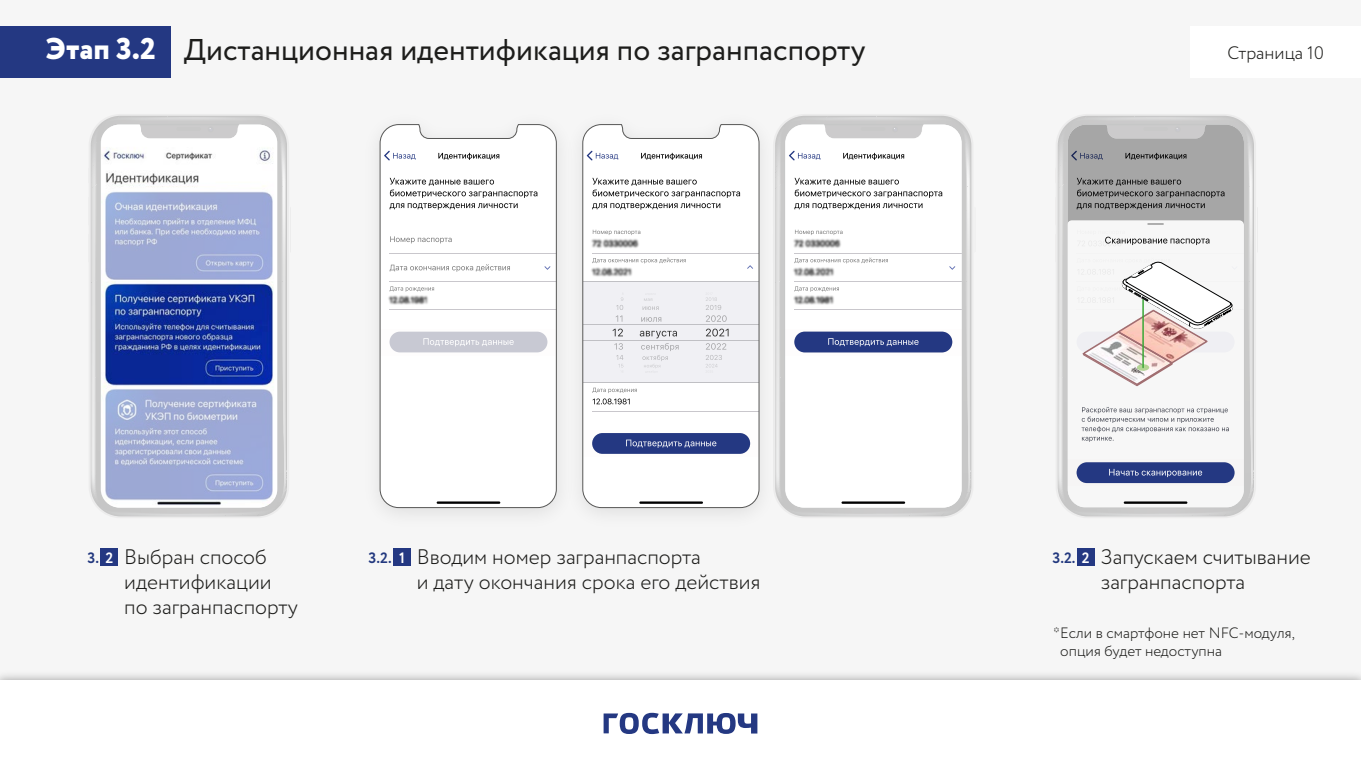
<style>
.page{position:relative;width:1361px;height:766px;background:#fff}
.page>*{position:absolute;margin:0;border:0;box-sizing:border-box;transform-origin:0 0}
.t1{font:30px "Circe";color:#1d1d1b}
.t2{font:300 21px/25.2px "Circe";color:#1d1d1b}
.t3{font:300 18px "Circe";color:#1d1d1b}
.t4{font:300 15px/18px "Circe";color:#1d1d1b}
.t5{font:700 15px "Circe";color:#23397f}
.s1{font-weight:800;color:#fff}
.s2{color:#fff}
</style>
<div class="page">
<div style="left:0;top:0;width:1361px;height:765px;background:#f6f6f6"></div>
<div style="left:0;top:26px;width:170px;height:51px;background:#243882"></div>
<div style="left:0;top:680px;width:1361px;height:85px;background:#fff"></div>
<svg style="left:603px;top:712px;width:154px;height:21px"></svg>
<div style="left:1191px;top:26px;width:170px;height:51px;background:#fff"></div>
<div style="left:101px;top:548px;width:17px;height:17px;background:#243882"></div>
<div style="left:393px;top:548px;width:17px;height:17px;background:#243882"></div>
<div style="left:1077px;top:548px;width:17px;height:17px;background:#243882"></div>
<div style="left:89px;top:114px;width:200px;height:404px;background:#e3e3e3;border-radius:32px"></div>
<svg style="left:91px;top:116px;width:196px;height:400px"></svg>
<img style="left:101px;top:124px;width:176px;height:383px">
<svg style="left:1057px;top:116px;width:197px;height:400px"></svg>
<svg style="left:1067px;top:124px;width:177px;height:96px;fill:#a6a6a6"></svg>
<svg style="left:1067px;top:220px;width:177px;height:287px"></svg>
<svg style="left:1077px;top:223px;width:132px;height:23px"></svg>
<svg style="left:1081px;top:407px;width:148px;height:34px"></svg>
<div style="left:1067px;top:459px;width:177px;height:26px;background:linear-gradient(to right,#f1f1f2,#eaeaee)"></div>
<div style="left:1076px;top:462px;width:158px;height:21px;background:#243882;border-radius:10px"></div>
<svg style="left:1109px;top:468px;width:93px;height:9px"></svg>
<img style="left:1071px;top:300px;width:172px;height:88px">
<svg style="left:1076px;top:257px;width:161px;height:131px"></svg>
<hr style="left:1123px;top:501px;width:64px;height:2px;background:#000">
<svg style="left:785px;top:116px;width:186px;height:400px"></svg>
<div style="left:785px;top:124px;width:176px;height:383px;background:#fff"></div>
<svg style="left:794px;top:178px;width:148px;height:31px"></svg>
<svg style="left:785px;top:124px;width:176px;height:37px"></svg>
<svg style="left:843px;top:153px;width:61px;height:7px"></svg>
<svg style="left:789px;top:151px;width:31px;height:9px"></svg>
<hr style="left:794px;top:309px;width:167px;height:1px;background:#c9c7cc">
<hr style="left:794px;top:281px;width:167px;height:1px;background:#c9c7cc">
<img style="left:794px;top:300px;width:40px;height:5px">
<svg style="left:949px;top:266px;width:6px;height:4px"></svg>
<hr style="left:794px;top:253px;width:167px;height:1px;background:#c9c7cc">
<img style="left:793px;top:186px;width:100px;height:114px">
<svg style="left:795px;top:230px;width:47px;height:5px"></svg>
<hr style="left:841px;top:501px;width:64px;height:2px;background:#000">
<div style="left:785px;top:329px;width:176px;height:26px;background:linear-gradient(to bottom,#fffefe,#f5f5f8)"></div>
<div style="left:794px;top:331px;width:158px;height:21px;background:#243882;border-radius:10px"></div>
<svg style="left:828px;top:338px;width:90px;height:8px"></svg>
<img style="left:582px;top:123px;width:203px;height:391px">
<svg style="left:583px;top:124px;width:176px;height:383px"></svg>
<img style="left:378px;top:137px;width:204px;height:377px">
<svg style="left:380px;top:124px;width:176px;height:383px"></svg>
<svg style="left:104px;top:189px;width:171px;height:91px;fill:#9ca9d7"></svg>
<svg style="left:104px;top:387px;width:171px;height:113px;fill:#9ca9d7"></svg>
<h1 class="t1" style="left:46px;top:29px;width:821px"><span class="s1">Этап 3.2</span> Дистанционная идентификация по загранпаспорту</h1>
<p class="t3" style="left:1227px;top:41px;width:98px">Страница 10</p>
<p class="t2" style="left:124px;top:544px;width:175px">Выбран способ идентификации по загранпаспорту</p>
<p class="t5" style="left:368px;top:547px;width:38px">3.2. <span class="s2">1</span></p>
<p class="t2" style="left:1100px;top:544px;width:212px">Запускаем считывание загранпаспорта</p>
<p class="t5" style="left:88px;top:547px;width:27px">3. <span class="s2">2</span></p>
<p class="t2" style="left:417px;top:544px;width:345px">Вводим номер загранпаспорта<br>и дату окончания срока его действия</p>
<p class="t5" style="left:1052px;top:547px;width:39px">3.2. <span class="s2">2</span></p>
<p class="t4" style="left:1060px;top:624px;width:236px;text-indent:-7px">*Если в смартфоне нет NFC-модуля, опция будет недоступна</p>
</div>
